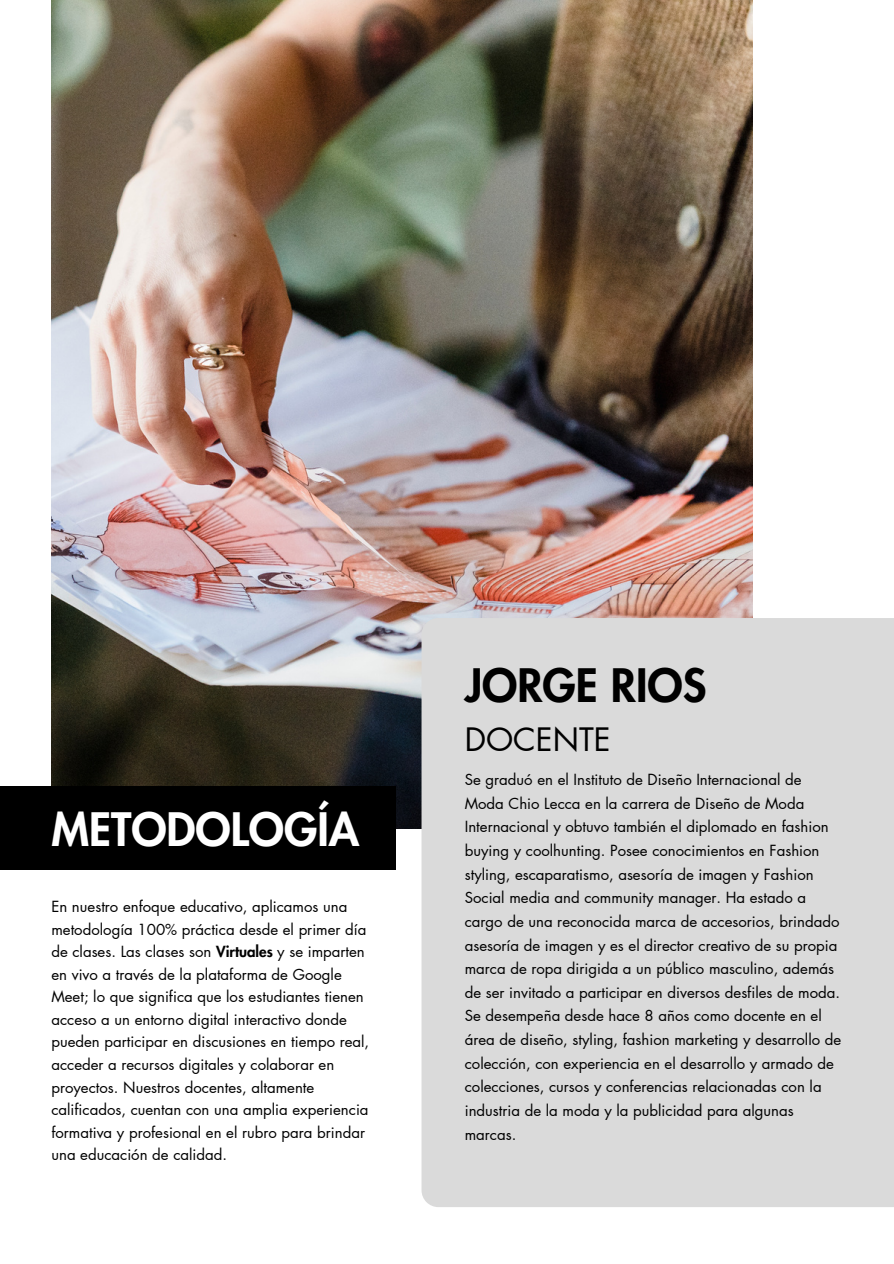
<style>
.page{position:relative;width:894px;height:1264px;background:#fff}
.page>*{position:absolute;margin:0;border:0;box-sizing:border-box;transform-origin:0 0}
.t1{font:800 45px "Futura LT Pro";color:#fff}
.t2{font:800 45px "Futura LT Pro";color:#000}
.t3{font:31.5px "Futura LT Pro";color:#000}
.t4{font:15px/23.7px "Futura LT Pro";color:#000}
.s1{font-weight:800}
</style>
<div class="page">
<img style="left:51px;top:0;width:701px;height:828px">
<div style="left:0;top:786px;width:395px;height:84px;background:#000"></div>
<div style="left:421px;top:618px;width:472px;height:589px;background:#dadada"></div>
<h2 class="t1" style="left:51px;top:808px;width:309px">METODOLOGÍA</h2>
<h1 class="t4" style="left:51px;top:896px;width:319px;line-height:22.5px">En nuestro enfoque educativo, aplicamos una metodología 100% práctica desde el primer día de clases. Las clases son <span class="s1">Virtuales</span> y se imparten en vivo a través de la plataforma de Google Meet; lo que significa que los estudiantes tienen acceso a un entorno digital interactivo donde pueden participar en discusiones en tiempo real, acceder a recursos digitales y colaborar en proyectos. Nuestros docentes, altamente calificados, cuentan con una amplia experiencia formativa y profesional en el rubro para brindar una educación de calidad.</h1>
<p class="t2" style="left:464px;top:665px;width:243px">JORGE RIOS</p>
<h1 class="t3" style="left:464px;top:724px;width:147px">DOCENTE</h1>
<p class="t4" style="left:464px;top:768px;width:378px">Se graduó en el Instituto de Diseño Internacional de Moda Chio Lecca en la carrera de Diseño de Moda Internacional y obtuvo también el diplomado en fashion buying y coolhunting. Posee conocimientos en Fashion styling, escaparatismo, asesoría de imagen y Fashion Social media and community manager. Ha estado a cargo de una reconocida marca de accesorios, brindado asesoría de imagen y es el director creativo de su propia marca de ropa dirigida a un público masculino, además de ser invitado a participar en diversos desfiles de moda.<br>Se desempeña desde hace 8 años como docente en el área de diseño, styling, fashion marketing y desarrollo de colección, con experiencia en el desarrollo y armado de colecciones, cursos y conferencias relacionadas con la industria de la moda y la publicidad para algunas marcas.</p>
</div>
